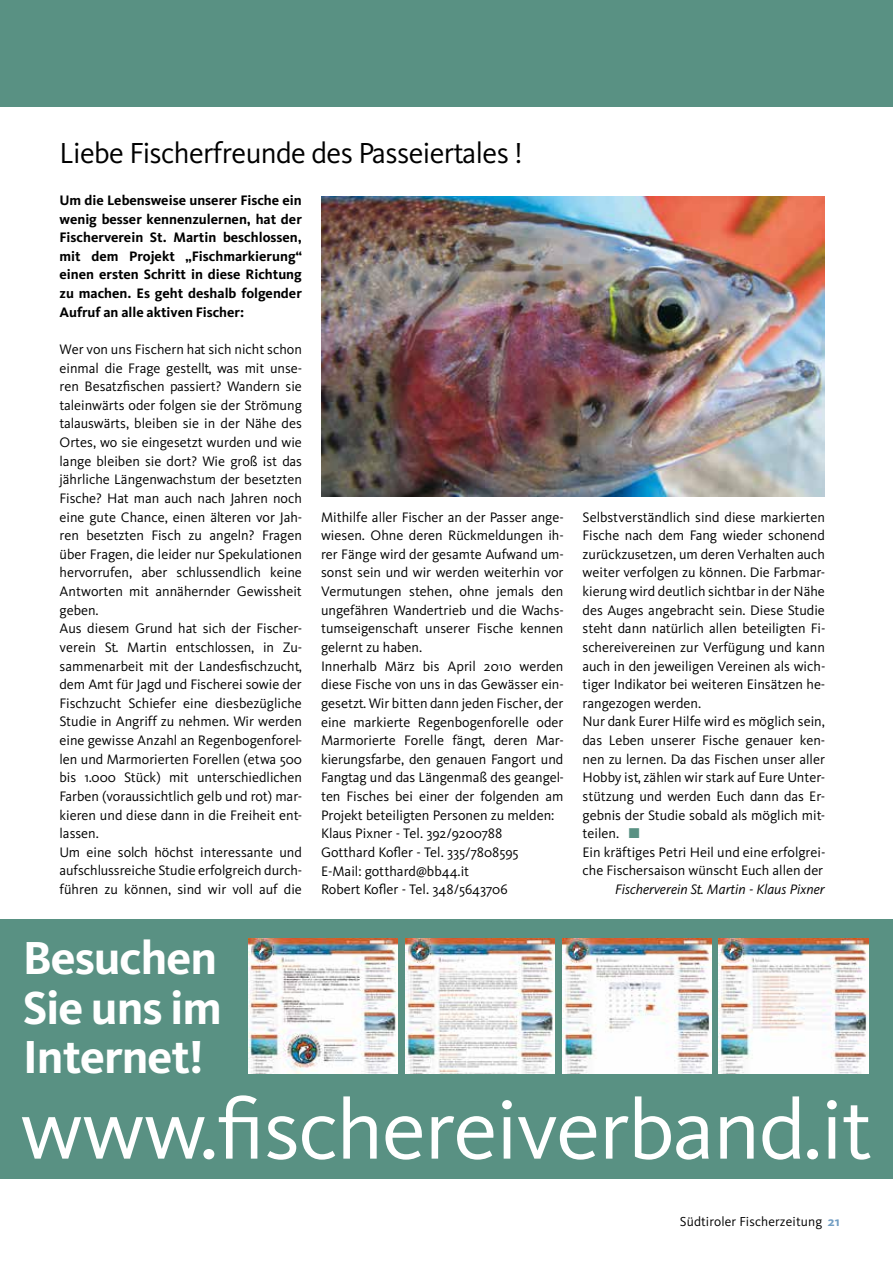
<style>
.page{position:relative;width:893px;height:1263px;background:#fff}
.page>*{position:absolute;margin:0;border:0;box-sizing:border-box;transform-origin:0 0}
.t1{font:86.4px "Kievit";letter-spacing:-.02em;color:#fff;scale:1.04 1}
.t2{font:700 48px/49.5px "Kievit";letter-spacing:-.02em;color:#fff;text-align:justify}
.t3{font:30px "Kievit";letter-spacing:-.02em;color:#000}
.t4{font:14.25px/18.6px "Kievit";color:#000}
.t5{font:700 14.25px/18.6px "Kievit";color:#000;text-align:justify}
.t6{font:italic 14.25px "Kievit";color:#000}
.t7{font:13.5px "Kievit";letter-spacing:.01em;color:#000}
.s1{color:#599183}
.s2{font-weight:700;color:#719dc2}
</style>
<div class="page">
<img style="left:321px;top:197px;width:504px;height:299px">
<div style="left:0;top:0;width:893px;height:106px;background:#599183"></div>
<div style="left:0;top:919px;width:893px;height:101px;background:#599183"></div>
<div style="left:0;top:1007px;width:893px;height:172px;background:#599183"></div>
<img style="left:248px;top:938px;width:149px;height:135px">
<img style="left:405px;top:938px;width:149px;height:135px">
<img style="left:562px;top:938px;width:149px;height:135px">
<img style="left:719px;top:938px;width:149px;height:135px">
<h3 class="t3" style="left:60px;top:136px;width:465px">Liebe Fischerfreunde des Passeiertales !</h3>
<p class="t5" style="left:60px;top:191px;width:244px">Um die Lebensweise unserer Fische ein wenig besser kennenzulernen, hat der Fischerverein St. Martin beschlossen, mit dem Projekt „Fischmarkierung“ einen ersten Schritt in diese Richtung zu machen. Es geht deshalb folgender Aufruf an alle aktiven Fischer:</p>
<p class="t4" style="left:60px;top:340px;width:244px">Wer von uns Fischern hat sich nicht schon einmal die Frage gestellt, was mit unse&shy;ren Besatzfischen passiert? Wandern sie taleinwärts oder folgen sie der Strömung talauswärts, bleiben sie in der Nähe des Ortes, wo sie eingesetzt wurden und wie lange bleiben sie dort? Wie groß ist das jährliche Längenwachstum der besetzten Fische? Hat man auch nach Jahren noch eine gute Chance, einen älteren vor Jah&shy;ren besetzten Fisch zu angeln? Fragen über Fragen, die leider nur Spekulationen hervorrufen, aber schlussendlich keine Antworten mit annähernder Gewissheit geben.<br>Aus diesem Grund hat sich der Fischer&shy;verein St. Martin entschlossen, in Zu&shy;sammenarbeit mit der Landesfischzucht, dem Amt für Jagd und Fischerei sowie der Fischzucht Schiefer eine diesbezügliche Studie in Angriff zu nehmen. Wir werden eine gewisse Anzahl an Regenbogenforel&shy;len und Marmorierten Forellen (etwa 500 bis 1.000 Stück) mit unterschiedlichen Farben (voraussichtlich gelb und rot) mar&shy;kieren und diese dann in die Freiheit ent&shy;lassen.<br>Um eine solch höchst interessante und aufschlussreiche Studie erfolgreich durch&shy;führen zu können, sind wir voll auf die</p>
<p class="t4" style="left:321px;top:508px;width:244px">Mithilfe aller Fischer an der Passer ange&shy;wiesen. Ohne deren Rückmeldungen ih&shy;rer Fänge wird der gesamte Aufwand um&shy;sonst sein und wir werden weiterhin vor Vermutungen stehen, ohne jemals den ungefähren Wandertrieb und die Wachs&shy;tumseigenschaft unserer Fische kennen gelernt zu haben.<br>Innerhalb März bis April 2010 werden diese Fische von uns in das Gewässer ein&shy;gesetzt. Wir bitten dann jeden Fischer, der eine markierte Regenbogenforelle oder Marmorierte Forelle fängt, deren Mar&shy;kierungsfarbe, den genauen Fangort und Fangtag und das Längenmaß des geangel&shy;ten Fisches bei einer der folgenden am Projekt beteiligten Personen zu melden:<br>Klaus Pixner - Tel. 392/9200788<br>Gotthard Kofler - Tel. 335/7808595<br>E-Mail: gotthard@bb44.it<br>Robert Kofler - Tel. 348/5643706</p>
<h2 class="t2" style="left:23px;top:933px;width:201px">Besuchen Sie uns im Internet!</h2>
<p class="t4" style="left:583px;top:508px;width:244px">Selbstverständlich sind diese markierten Fische nach dem Fang wieder schonend zurückzusetzen, um deren Verhalten auch weiter verfolgen zu können. Die Farbmar&shy;kierung wird deutlich sichtbar in der Nähe des Auges angebracht sein. Diese Studie steht dann natürlich allen beteiligten Fi&shy;schereivereinen zur Verfügung und kann auch in den jeweiligen Vereinen als wich&shy;tiger Indikator bei weiteren Einsätzen he&shy;rangezogen werden.<br>Nur dank Eurer Hilfe wird es möglich sein, das Leben unserer Fische genauer ken&shy;nen zu lernen. Da das Fischen unser aller Hobby ist, zählen wir stark auf Eure Unter&shy;stützung und werden Euch dann das Er&shy;gebnis der Studie sobald als möglich mit&shy;teilen. <span class="s1">■<br></span>Ein kräftiges Petri Heil und eine erfolgrei&shy;che Fischersaison wünscht Euch allen der</p>
<p class="t6" style="left:615px;top:881px;width:211px">Fischerverein St. Martin - Klaus Pixner</p>
<h1 class="t1" style="left:20px;top:1081px;width:821px">www.fischereiverband.it</h1>
<p class="t7" style="left:680px;top:1214px;width:161px">Südtiroler Fischerzeitung <span class="s2">21</span></p>
</div>
